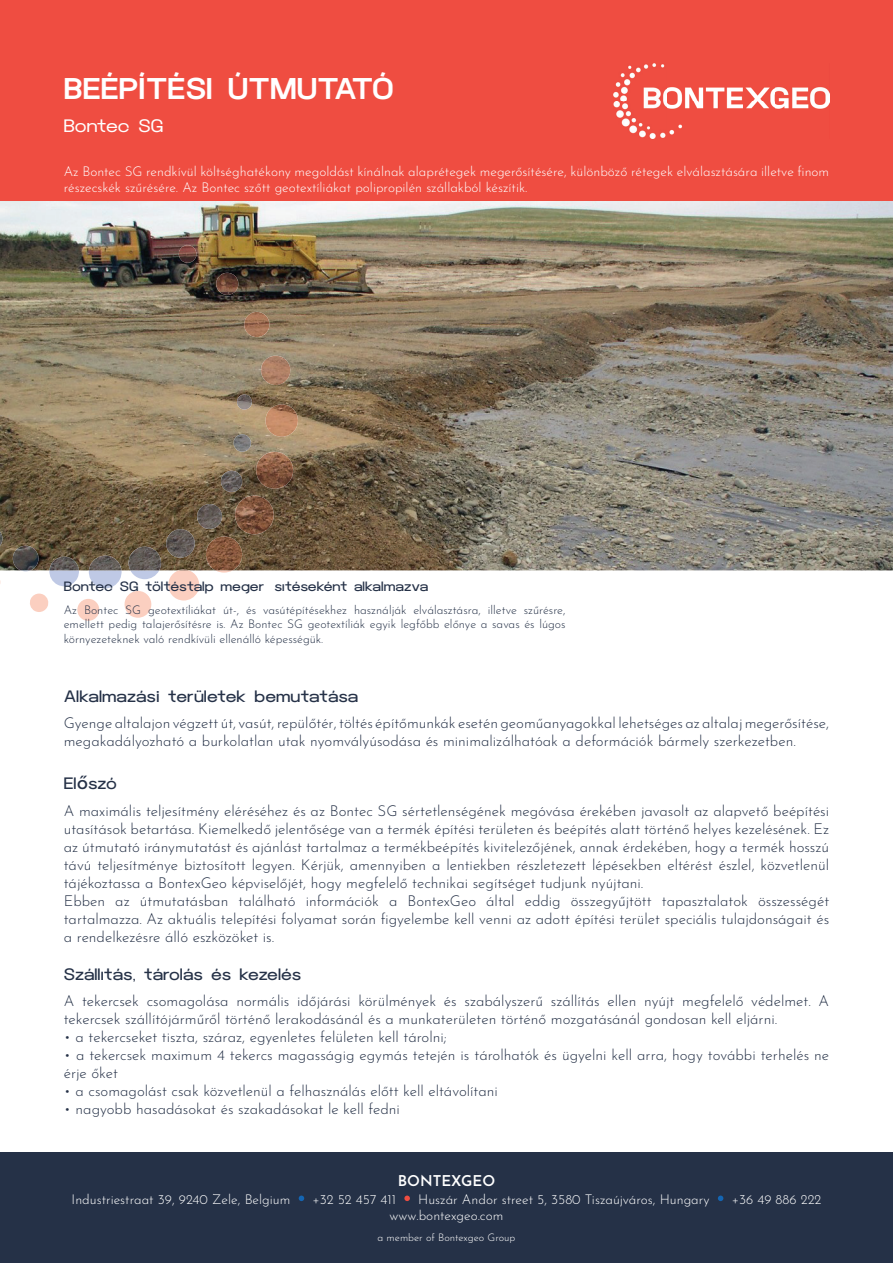
<style>
.page{position:relative;width:893px;height:1263px;background:#fff}
.page>*{position:absolute;margin:0;border:0;box-sizing:border-box;transform-origin:0 0}
.t1{font:800 30px "Clover Grotesk";color:#fff}
.t2{font:18px "Clover Grotesk";color:#fff}
.t3{font:500 16.5px "Clover Grotesk";color:#253147}
.t4{font:300 15px/18px "Josefin Sans";color:#253147}
.t5{font:600 15px "Josefin Sans";color:#fff}
.t6{font:300 13.5px/16.2px "Josefin Sans";color:#fff}
.t7{font:500 13.5px "Clover Grotesk";color:#253147}
.t8{font:300 12px/14.4px "Josefin Sans";color:#253147;text-align:justify}
.t9{font:300 10.5px "Josefin Sans";color:#fff}
.s1{font-family:"Josefin Sans";font-weight:400;font-size:21px}
</style>
<div class="page">
<img style="left:0;top:201px;width:893px;height:369px">
<img style="left:0;top:529px;width:197px;height:29px">
<img style="left:11px;top:546px;width:29px;height:24px">
<img style="left:128px;top:547px;width:35px;height:23px">
<img style="left:89px;top:556px;width:32px;height:14px">
<img style="left:49px;top:557px;width:30px;height:13px">
<img style="left:178px;top:245px;width:122px;height:289px">
<svg style="left:215px;top:570px;width:18px;height:3px"></svg>
<img style="left:203px;top:536px;width:42px;height:34px">
<svg style="left:166px;top:569px;width:35px;height:31px"></svg>
<svg style="left:0;top:570px;width:159px;height:51px"></svg>
<div style="left:0;top:0;width:893px;height:201px;background:#ef4d41"></div>
<img style="left:614px;top:64px;width:215px;height:74px">
<div style="left:0;top:1152px;width:893px;height:111px;background:#253147"></div>
<svg style="left:299px;top:1195px;width:5px;height:6px"></svg>
<svg style="left:404px;top:1195px;width:6px;height:6px"></svg>
<svg style="left:718px;top:1195px;width:5px;height:6px"></svg>
<h1 class="t1" style="left:64px;top:72px;width:331px">BEÉPÍTÉSI ÚTMUTATÓ</h1>
<p class="t2" style="left:64px;top:115px;width:101px">Bontec SG</p>
<p class="t6" style="left:64px;top:161px;width:767px">Az Bontec SG rendkívül költséghatékony megoldást kínálnak alaprétegek megerősítésére, különböző rétegek elválasztására illetve finom részecskék szűrésére. Az Bontec szőtt geotextíliákat polipropilén szállakból készítik.</p>
<p class="t7" style="left:64px;top:579px;width:366px">Bontec SG töltéstalp meger sítéseként alkalmazva</p>
<p class="t8" style="left:64px;top:601px;width:503px">Az Bontec SG geotextíliákat út-, és vasútépítésekhez használják elválasztásra, illetve szűrésre, emellett pedig talajerősítésre is. Az Bontec SG geotextíliák egyik legfőbb előnye a savas és lúgos környezeteknek való rendkívüli ellenálló képességük.</p>
<p class="t3" style="left:64px;top:687px;width:296px">Alkalmazási területek bemutatása</p>
<p class="t4" style="left:64px;top:712px;width:767px">Gyenge altalajon végzett út, vasút, repülőtér, töltés építőmunkák esetén geoműanyagokkal lehetséges az altalaj megerősítése, megakadályozható a burkolatlan utak nyomvályúsodása és minimalizálhatóak a deformációk bármely szerkezetben.</p>
<p class="t3" style="left:64px;top:774px;width:54px">El<span class="s1">ő</span>szó</p>
<p class="t4" style="left:64px;top:800px;width:767px">A maximális teljesítmény eléréséhez és az Bontec SG sértetlenségének megóvása érekében javasolt az alapvető beépítési utasítások betartása. Kiemelkedő jelentősége van a termék építési területen és beépítés alatt történő helyes kezelésének. Ez az útmutató iránymutatást és ajánlást tartalmaz a termékbeépítés kivitelezőjének, annak érdekében, hogy a termék hosszú távú teljesítménye biztosított legyen. Kérjük, amennyiben a lentiekben részletezett lépésekben eltérést észlel, közvetlenül tájékoztassa a BontexGeo képviselőjét, hogy megfelelő technikai segítséget tudjunk nyújtani.<br>Ebben az útmutatásban található információk a BontexGeo által eddig összegyűjtött tapasztalatok összességét tartalmazza. Az aktuális telepítési folyamat során figyelembe kell venni az adott építési terület speciális tulajdonságait és a rendelkezésre álló eszközöket is.</p>
<p class="t3" style="left:64px;top:965px;width:239px">Szállítás, tárolás és kezelés</p>
<p class="t4" style="left:64px;top:990px;width:767px">A tekercsek csomagolása normális időjárási körülmények és szabályszerű szállítás ellen nyújt megfelelő védelmet. A tekercsek szállítójárműről történő lerakodásánál és a munkaterületen történő mozgatásánál gondosan kell eljárni.</p>
<p class="t4" style="left:64px;top:1026px;width:385px">• a tekercseket tiszta, száraz, egyenletes felületen kell tárolni;</p>
<p class="t4" style="left:64px;top:1044px;width:767px">• a tekercsek maximum 4 tekercs magasságig egymás tetején is tárolhatók és ügyelni kell arra, hogy további terhelés ne érje őket</p>
<p class="t4" style="left:64px;top:1080px;width:436px">• a csomagolást csak közvetlenül a felhasználás előtt kell eltávolítani</p>
<p class="t4" style="left:64px;top:1098px;width:338px">• nagyobb hasadásokat és szakadásokat le kell fedni</p>
<p class="t5" style="left:398px;top:1167px;width:99px">BONTEXGEO</p>
<p class="t6" style="left:72px;top:1189px;width:220px">Industriestraat 39, 9240 Zele, Belgium</p>
<p class="t6" style="left:312px;top:1189px;width:85px">+32 52 457 411</p>
<p class="t6" style="left:418px;top:1189px;width:293px">Huszár Andor street 5, 3580 Tiszaújváros, Hungary</p>
<p class="t6" style="left:732px;top:1189px;width:91px">+36 49 886 222</p>
<p class="t6" style="left:390px;top:1206px;width:115px">www.bontexgeo.com</p>
<p class="t9" style="left:377px;top:1229px;width:139px">a member of Bontexgeo Group</p>
</div>
